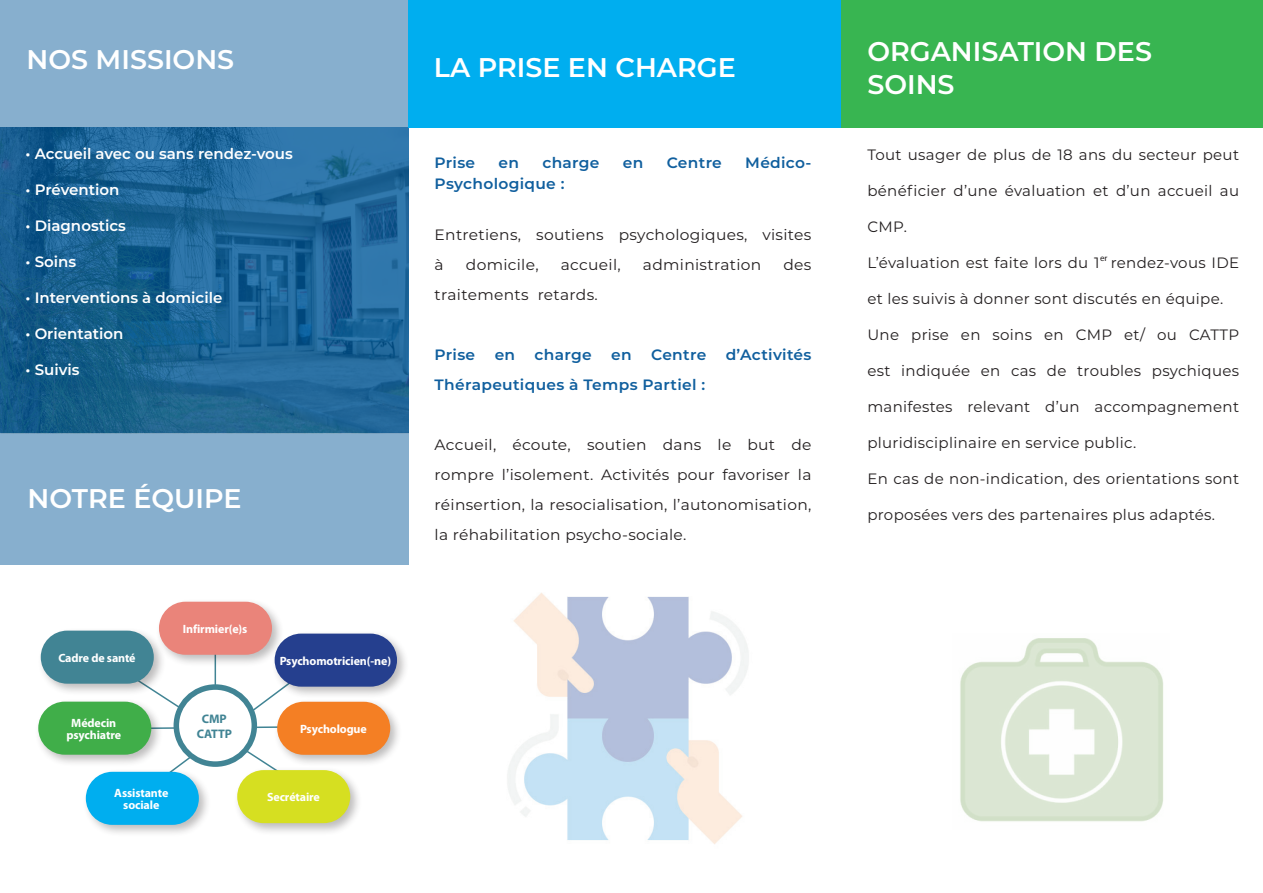
<style>
.page{position:relative;width:1263px;height:893px;background:#fff}
.page>*{position:absolute;margin:0;border:0;box-sizing:border-box;transform-origin:0 0}
.Titre{font:600 27px/33px "Montserrat";color:#fff}
.Texte{font:15px/30px "Montserrat";letter-spacing:.02em;color:#231f20}
.Texte-2{font:600 15px "Montserrat";letter-spacing:.02em;color:#105f9e}
.Texte-3{font:600 15px "Montserrat";color:#fff}
.t1{font:700 12.45px "Myriad Pro";letter-spacing:-.01em;color:#418494}
._05_body_text{font:700 12px/12px "Myriad Pro";letter-spacing:-.01em;color:#fff;text-align:center}
.Texte-4{font:9px "Myriad Pro";color:#231f20}
</style>
<div class="page">
<div style="left:0;top:0;width:408px;height:128px;background:#87afce"></div>
<img style="left:0;top:128px;width:408px;height:305px">
<div style="left:0;top:433px;width:408px;height:132px;background:#87afce"></div>
<div style="left:408px;top:0;width:436px;height:128px;background:#00aeef"></div>
<svg style="left:160px;top:668px;width:114px;height:100px"></svg>
<div style="left:176px;top:687px;width:78px;height:77px;background:#fff;border-radius:50%"></div>
<div style="left:174px;top:684px;width:83px;height:83px;border:6px solid #418494;border-radius:50%"></div>
<div style="left:156px;top:598px;width:128px;height:70px;background:#231f20;opacity:.3"></div>
<div style="left:159px;top:602px;width:113px;height:53px;background:#ea847a;border-radius:27px"></div>
<div style="left:271px;top:630px;width:139px;height:69px;background:#231f20;opacity:.3"></div>
<div style="left:275px;top:634px;width:122px;height:53px;background:#253f8e;border-radius:27px"></div>
<div style="left:274px;top:698px;width:128px;height:70px;background:#231f20;opacity:.3"></div>
<div style="left:277px;top:702px;width:113px;height:53px;background:#f47f24;border-radius:27px"></div>
<div style="left:83px;top:768px;width:128px;height:70px;background:#231f20;opacity:.3"></div>
<div style="left:86px;top:772px;width:113px;height:53px;background:#00aeef;border-radius:27px"></div>
<div style="left:35px;top:698px;width:129px;height:69px;background:#231f20;opacity:.3"></div>
<div style="left:38px;top:702px;width:113px;height:53px;background:#40ae49;border-radius:27px"></div>
<div style="left:234px;top:766px;width:128px;height:70px;background:#231f20;opacity:.3"></div>
<div style="left:237px;top:770px;width:113px;height:53px;background:#d6df21;border-radius:27px"></div>
<div style="left:38px;top:627px;width:128px;height:69px;background:#231f20;opacity:.3"></div>
<div style="left:41px;top:631px;width:113px;height:53px;background:#418494;border-radius:27px"></div>
<div style="left:842px;top:0;width:421px;height:128px;background:#38b551"></div>
<img style="left:507px;top:593px;width:242px;height:251px">
<img style="left:960px;top:638px;width:203px;height:184px">
<p class="Titre" style="left:27px;top:42px;width:209px">NOS MISSIONS</p>
<p class="Texte-3" style="left:26px;top:143px;width:269px">• Accueil avec ou sans rendez-vous</p>
<p class="Texte-3" style="left:26px;top:179px;width:95px">• Prévention</p>
<p class="Texte-3" style="left:26px;top:215px;width:102px">• Diagnostics</p>
<p class="Texte-3" style="left:26px;top:251px;width:52px">• Soins</p>
<p class="Texte-3" style="left:26px;top:287px;width:198px">• Interventions à domicile</p>
<p class="Texte-3" style="left:26px;top:323px;width:100px">• Orientation</p>
<p class="Texte-3" style="left:26px;top:359px;width:55px">• Suivis</p>
<p class="Titre" style="left:28px;top:481px;width:215px">NOTRE ÉQUIPE</p>
<p class="_05_body_text" style="left:183px;top:622px;width:66px">Infirmier(e)s</p>
<p class="_05_body_text" style="left:58px;top:651px;width:79px">Cadre de santé</p>
<p class="_05_body_text" style="left:280px;top:654px;width:113px">Psychomotricien(-ne)</p>
<p class="_05_body_text" style="left:66px;top:716px;width:56px">Médecin psychiatre</p>
<p class="t1" style="left:202px;top:710px;width:26px">CMP</p>
<p class="t1" style="left:197px;top:725px;width:37px">CATTP</p>
<p class="_05_body_text" style="left:300px;top:722px;width:68px">Psychologue</p>
<p class="_05_body_text" style="left:114px;top:786px;width:56px">Assistante sociale</p>
<p class="_05_body_text" style="left:267px;top:791px;width:54px">Secrétaire</p>
<p class="Titre" style="left:434px;top:50px;width:303px">LA PRISE EN CHARGE</p>
<p class="Texte-2" style="left:435px;top:152px;width:42px">Prise</p>
<p class="Texte-2" style="left:499px;top:152px;width:22px">en</p>
<p class="Texte-2" style="left:542px;top:152px;width:59px">charge</p>
<p class="Texte-2" style="left:623px;top:152px;width:22px">en</p>
<p class="Texte-2" style="left:667px;top:152px;width:57px">Centre</p>
<p class="Texte-2" style="left:745px;top:152px;width:68px">Médico-</p>
<p class="Texte-2" style="left:435px;top:173px;width:131px">Psychologique :</p>
<p class="Texte" style="left:435px;top:220px;width:378px">Entretiens, soutiens psychologiques, visites à</p>
<p class="Texte" style="left:466px;top:250px;width:74px">domicile,</p>
<p class="Texte" style="left:561px;top:250px;width:61px">accueil,</p>
<p class="Texte" style="left:643px;top:250px;width:120px">administration</p>
<p class="Texte" style="left:783px;top:250px;width:29px">des</p>
<p class="Texte" style="left:435px;top:280px;width:165px">traitements retards.</p>
<p class="Texte-2" style="left:435px;top:344px;width:42px">Prise</p>
<p class="Texte-2" style="left:495px;top:344px;width:22px">en</p>
<p class="Texte-2" style="left:535px;top:344px;width:59px">charge</p>
<p class="Texte-2" style="left:611px;top:344px;width:22px">en</p>
<p class="Texte-2" style="left:651px;top:344px;width:57px">Centre</p>
<p class="Texte-2" style="left:726px;top:344px;width:87px">d’Activités</p>
<p class="Texte-2" style="left:435px;top:374px;width:272px">Thérapeutiques à Temps Partiel :</p>
<p class="Texte" style="left:435px;top:430px;width:378px;text-align:justify">Accueil, écoute, soutien dans le but de rompre l’isolement. Activités pour favoriser la réinsertion, la resocialisation, l’autonomisation, la réhabilitation psycho-sociale.</p>
<p class="Titre" style="left:867px;top:33px;width:286px">ORGANISATION DES<br>SOINS</p>
<p class="Texte" style="left:867px;top:139px;width:373px">Tout usager de plus de 18 ans du secteur peut</p>
<p class="Texte" style="left:867px;top:175px;width:373px">bénéficier d’une évaluation et d’un accueil au</p>
<p class="Texte" style="left:867px;top:211px;width:41px">CMP.</p>
<p class="Texte" style="left:867px;top:247px;width:373px">L’évaluation est faite lors du 1 rendez-vous IDE</p>
<p class="Texte" style="left:867px;top:283px;width:357px">et les suivis à donner sont discutés en équipe.</p>
<p class="Texte" style="left:867px;top:319px;width:373px">Une prise en soins en CMP et/ ou CATTP</p>
<p class="Texte" style="left:867px;top:355px;width:373px">est indiquée en cas de troubles psychiques</p>
<p class="Texte" style="left:867px;top:391px;width:373px">manifestes relevant d’un accompagnement</p>
<p class="Texte" style="left:867px;top:427px;width:270px">pluridisciplinaire en service public.</p>
<p class="Texte" style="left:867px;top:463px;width:373px">En cas de non-indication, des orientations sont</p>
<p class="Texte" style="left:867px;top:499px;width:349px">proposées vers des partenaires plus adaptés.</p>
<p class="Texte-4" style="left:1100px;top:252px;width:9px">er</p>
</div>
